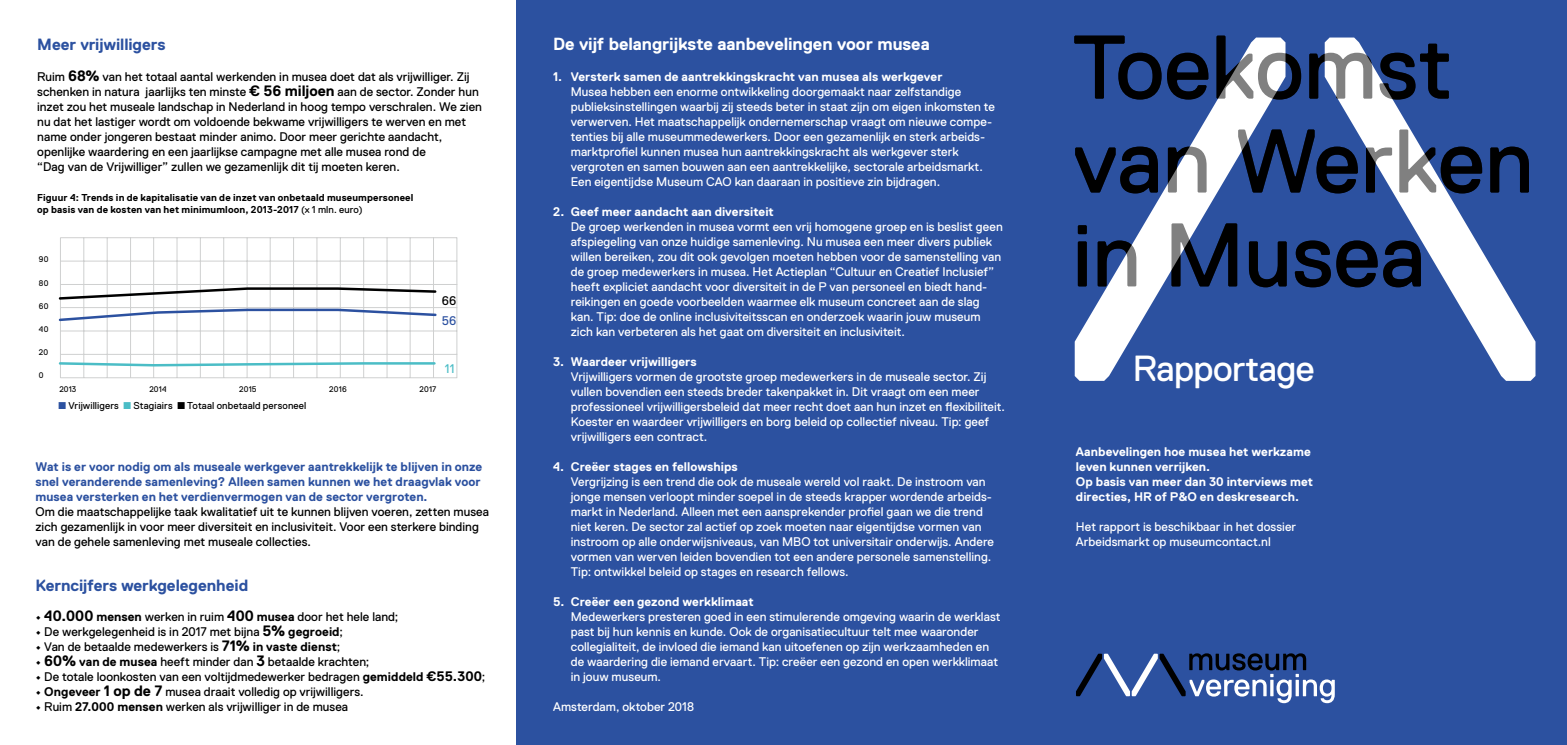
<style>
.page{position:relative;width:1567px;height:745px;background:#fff}
.page>*{position:absolute;margin:0;border:0;box-sizing:border-box;transform-origin:0 0}
.t1{font:90px/93.8px "Replica Std";color:#000}
.t2{font:36.25px "Replica Std";letter-spacing:-.015em;color:#fff}
.t3{font:700 17.5px "Replica Std";letter-spacing:-.005em;color:#fff}
.t4{font:700 16.25px "Replica Std";letter-spacing:-.005em;color:#2c51a0}
.t5{font:12.5px/15px "Replica Std";color:#fff}
.t6{font:12.5px/15px "Replica Std";color:#000}
.t7{font:700 12.5px/15px "Replica Std";letter-spacing:.005em;color:#fff}
.t8{font:700 12.5px/15px "Replica Std";letter-spacing:.005em;color:#2c51a0}
.t9{font:12.5px "Replica Std";color:#4bbdc6}
.t10{font:12.5px "Replica Std";color:#000}
.t11{font:12.5px "Replica Std";color:#2c51a0}
.t12{font:700 10px/12.5px "Replica Std";letter-spacing:.015em;color:#000}
.t13{font:10px "Replica Std";letter-spacing:.01em;color:#000}
.t14{font:8.12px "Replica Std";letter-spacing:.015em;color:#000}
.t15{font:8.12px "Replica Std";letter-spacing:.025em;color:#000}
.s1{font-weight:700;font-size:15px}
.s2{font-weight:400}
.s3{color:#2c51a0}
.s4{color:#4bbdc6}
.s5{font-weight:700}
.s6{font-weight:700;font-size:13.75px}
</style>
<div class="page">
<div style="left:517px;top:0;width:1049px;height:744px;background:#2c51a0"></div>
<svg style="left:1076px;top:653px;width:258px;height:49px"></svg>
<hr style="left:60px;top:330px;width:397px;height:1px;background:#cfd0d0">
<hr style="left:60px;top:260px;width:397px;height:1px;background:#cfd0d0">
<hr style="left:60px;top:354px;width:397px;height:1px;background:#cfd0d0">
<hr style="left:60px;top:284px;width:397px;height:1px;background:#cfd0d0">
<hr style="left:60px;top:307px;width:397px;height:1px;background:#cfd0d0">
<hr style="left:60px;top:237px;width:397px;height:1px;background:#cfd0d0">
<hr style="left:60px;top:377px;width:397px;height:1px;background:#cfd0d0">
<hr style="left:223px;top:237px;width:1px;height:140px;background:#cfd0d0">
<hr style="left:107px;top:237px;width:1px;height:140px;background:#cfd0d0">
<hr style="left:363px;top:237px;width:1px;height:140px;background:#cfd0d0">
<hr style="left:293px;top:237px;width:1px;height:140px;background:#cfd0d0">
<hr style="left:176px;top:237px;width:1px;height:140px;background:#cfd0d0">
<hr style="left:433px;top:237px;width:1px;height:140px;background:#cfd0d0">
<hr style="left:200px;top:237px;width:1px;height:140px;background:#cfd0d0">
<hr style="left:83px;top:237px;width:1px;height:140px;background:#cfd0d0">
<hr style="left:340px;top:237px;width:1px;height:140px;background:#cfd0d0">
<hr style="left:270px;top:237px;width:1px;height:140px;background:#cfd0d0">
<hr style="left:153px;top:237px;width:1px;height:140px;background:#cfd0d0">
<hr style="left:409px;top:237px;width:1px;height:140px;background:#cfd0d0">
<hr style="left:247px;top:237px;width:1px;height:140px;background:#cfd0d0">
<hr style="left:130px;top:237px;width:1px;height:140px;background:#cfd0d0">
<hr style="left:386px;top:237px;width:1px;height:140px;background:#cfd0d0">
<hr style="left:316px;top:237px;width:1px;height:140px;background:#cfd0d0">
<hr style="left:456px;top:237px;width:1px;height:140px;background:#cfd0d0">
<hr style="left:60px;top:237px;width:1px;height:140px;background:#cfd0d0">
<svg style="left:58px;top:286px;width:379px;height:15px"></svg>
<svg style="left:58px;top:308px;width:379px;height:14px"></svg>
<svg style="left:58px;top:360px;width:378px;height:6px"></svg>
<svg style="left:1074px;top:37px;width:461px;height:343px"></svg>
<h3 class="t4" style="left:37px;top:36px;width:130px">Meer vrijwilligers</h3>
<p class="t6" style="left:37px;top:69px;width:446px">Ruim <span class="s1">68%</span> van het totaal aantal werkenden in musea doet dat als vrijwilliger. Zij schenken in natura jaarlijks ten minste <span class="s1">€ 56 miljoen</span> aan de sector. Zonder hun inzet zou het museale landschap in Nederland in hoog tempo verschralen. We zien nu dat het lastiger wordt om voldoende bekwame vrijwilligers te werven en met name onder jongeren bestaat minder animo. Door meer gerichte aandacht, openlijke waardering en een jaarlijkse campagne met alle musea rond de<br>“Dag van de Vrijwilliger” zullen we gezamenlijk dit tij moeten keren.</p>
<p class="t12" style="left:37px;top:191px;width:378px">Figuur 4: Trends in de kapitalisatie van de inzet van onbetaald museumpersoneel op basis van de kosten van het minimumloon, 2013-2017 <span class="s2">(x 1 mln. euro)</span></p>
<p class="t15" style="left:39px;top:255px;width:11px">90</p>
<p class="t15" style="left:39px;top:278px;width:11px">80</p>
<p class="t15" style="left:39px;top:301px;width:11px">60</p>
<p class="t15" style="left:39px;top:324px;width:11px">40</p>
<p class="t15" style="left:39px;top:347px;width:11px">20</p>
<p class="t15" style="left:39px;top:370px;width:6px">0</p>
<p class="t10" style="left:442px;top:294px;width:16px">66</p>
<p class="t11" style="left:442px;top:313px;width:16px">56</p>
<p class="t14" style="left:59px;top:384px;width:19px">2013</p>
<p class="t14" style="left:149px;top:384px;width:19px">2014</p>
<p class="t14" style="left:239px;top:384px;width:19px">2015</p>
<p class="t14" style="left:329px;top:384px;width:19px">2016</p>
<p class="t14" style="left:419px;top:384px;width:18px">2017</p>
<p class="t13" style="left:58px;top:399px;width:249px"><span class="s3">■</span> Vrijwilligers <span class="s4">■</span> Stagiairs ■ Totaal onbetaald personeel</p>
<p class="t9" style="left:445px;top:361px;width:11px">11</p>
<p class="t8" style="left:35px;top:459px;width:448px">Wat is er voor nodig om als museale werkgever aantrekkelijk te blijven in onze snel veranderende samenleving? Alleen samen kunnen we het draagvlak voor musea versterken en het verdienvermogen van de sector vergroten.</p>
<p class="t6" style="left:35px;top:504px;width:455px">Om die maatschappelijke taak kwalitatief uit te kunnen blijven voeren, zetten musea zich gezamenlijk in voor meer diversiteit en inclusiviteit. Voor een sterkere binding van de gehele samenleving met museale collecties.</p>
<h3 class="t4" style="left:35px;top:576px;width:214px">Kerncijfers werkgelegenheid</h3>
<p class="t6" style="left:35px;top:609px;width:364px"><span class="s5">•</span> <span class="s1">40.000</span> <span class="s5">mensen</span> werken in ruim <span class="s1">400</span> <span class="s5">musea</span> door het hele land;</p>
<p class="t6" style="left:35px;top:624px;width:309px"><span class="s5">•</span> De werkgelegenheid is in 2017 met bijna <span class="s1">5%</span> <span class="s5">gegroeid</span>;</p>
<p class="t6" style="left:35px;top:639px;width:306px"><span class="s5">•</span> Van de betaalde medewerkers is <span class="s1">71%</span> <span class="s5">in vaste dienst</span>;</p>
<p class="t6" style="left:35px;top:654px;width:335px"><span class="s5">•</span> <span class="s1">60%</span> <span class="s5">van de musea</span> heeft minder dan <span class="s1">3</span> betaalde krachten;</p>
<p class="t6" style="left:35px;top:669px;width:451px"><span class="s5">•</span> De totale loonkosten van een voltijdmedewerker bedragen <span class="s5">gemiddeld</span> <span class="s6">€55.300</span>;</p>
<p class="t6" style="left:35px;top:684px;width:329px"><span class="s5">• Ongeveer</span> <span class="s1">1 op de 7</span> musea draait volledig op vrijwilligers.</p>
<p class="t6" style="left:35px;top:699px;width:314px"><span class="s5">•</span> Ruim <span class="s5">27.000 mensen</span> werken als vrijwilliger in de musea</p>
<h3 class="t3" style="left:553px;top:35px;width:378px">De vijf belangrijkste aanbevelingen voor musea</h3>
<p class="t7" style="left:553px;top:69px;width:391px">1. Versterk samen de aantrekkingskracht van musea als werkgever</p>
<p class="t5" style="left:570px;top:84px;width:425px">Musea hebben een enorme ontwikkeling doorgemaakt naar zelfstandige publieksinstellingen waarbij zij steeds beter in staat zijn om eigen inkomsten te verwerven. Het maatschappelijk ondernemerschap vraagt om nieuwe compe&shy;tenties bij alle museummedewerkers. Door een gezamenlijk en sterk arbeids&shy;marktprofiel kunnen musea hun aantrekkingskracht als werkgever sterk vergroten en samen bouwen aan een aantrekkelijke, sectorale arbeidsmarkt.<br>Een eigentijdse Museum CAO kan daaraan in positieve zin bijdragen.</p>
<p class="t7" style="left:553px;top:204px;width:222px">2. Geef meer aandacht aan diversiteit</p>
<p class="t5" style="left:570px;top:219px;width:433px">De groep werkenden in musea vormt een vrij homogene groep en is beslist geen afspiegeling van onze huidige samenleving. Nu musea een meer divers publiek willen bereiken, zou dit ook gevolgen moeten hebben voor de samenstelling van de groep medewerkers in musea. Het Actieplan “Cultuur en Creatief Inclusief” heeft expliciet aandacht voor diversiteit in de P van personeel en biedt hand&shy;reikingen en goede voorbeelden waarmee elk museum concreet aan de slag kan. Tip: doe de online inclusiviteitsscan en onderzoek waarin jouw museum zich kan verbeteren als het gaat om diversiteit en inclusiviteit.</p>
<p class="t7" style="left:553px;top:354px;width:145px">3. Waardeer vrijwilligers</p>
<p class="t5" style="left:570px;top:369px;width:436px">Vrijwilligers vormen de grootste groep medewerkers in de museale sector. Zij vullen bovendien een steeds breder takenpakket in. Dit vraagt om een meer professioneel vrijwilligersbeleid dat meer recht doet aan hun inzet en flexibiliteit.<br>Koester en waardeer vrijwilligers en borg beleid op collectief niveau. Tip: geef vrijwilligers een contract.</p>
<p class="t7" style="left:553px;top:459px;width:186px">4. Creëer stages en fellowships</p>
<p class="t5" style="left:570px;top:474px;width:425px">Vergrijzing is een trend die ook de museale wereld vol raakt. De instroom van jonge mensen verloopt minder soepel in de steeds krapper wordende arbeids&shy;markt in Nederland. Alleen met een aansprekender profiel gaan we die trend niet keren. De sector zal actief op zoek moeten naar eigentijdse vormen van instroom op alle onderwijsniveaus, van MBO tot universitair onderwijs. Andere vormen van werven leiden bovendien tot een andere personele samenstelling.<br>Tip: ontwikkel beleid op stages en research fellows.</p>
<p class="t7" style="left:553px;top:594px;width:202px">5. Creëer een gezond werkklimaat</p>
<p class="t5" style="left:570px;top:609px;width:431px">Medewerkers presteren goed in een stimulerende omgeving waarin de werklast past bij hun kennis en kunde. Ook de organisatiecultuur telt mee waaronder collegialiteit, de invloed die iemand kan uitoefenen op zijn werkzaamheden en de waardering die iemand ervaart. Tip: creëer een gezond en open werkklimaat in jouw museum.</p>
<p class="t5" style="left:553px;top:699px;width:142px">Amsterdam, oktober 2018</p>
<h1 class="t1" style="left:1072px;top:21px;width:462px">Toekomst van Werken in Musea</h1>
<h2 class="t2" style="left:1132px;top:348px;width:183px">Rapportage</h2>
<p class="t7" style="left:1075px;top:444px;width:238px">Aanbevelingen hoe musea het werkzame leven kunnen verrijken.<br>Op basis van meer dan 30 interviews met directies, HR of P&amp;O en deskresearch.</p>
<p class="t5" style="left:1075px;top:519px;width:222px">Het rapport is beschikbaar in het dossier<br>Arbeidsmarkt op museumcontact.nl</p>
</div>
